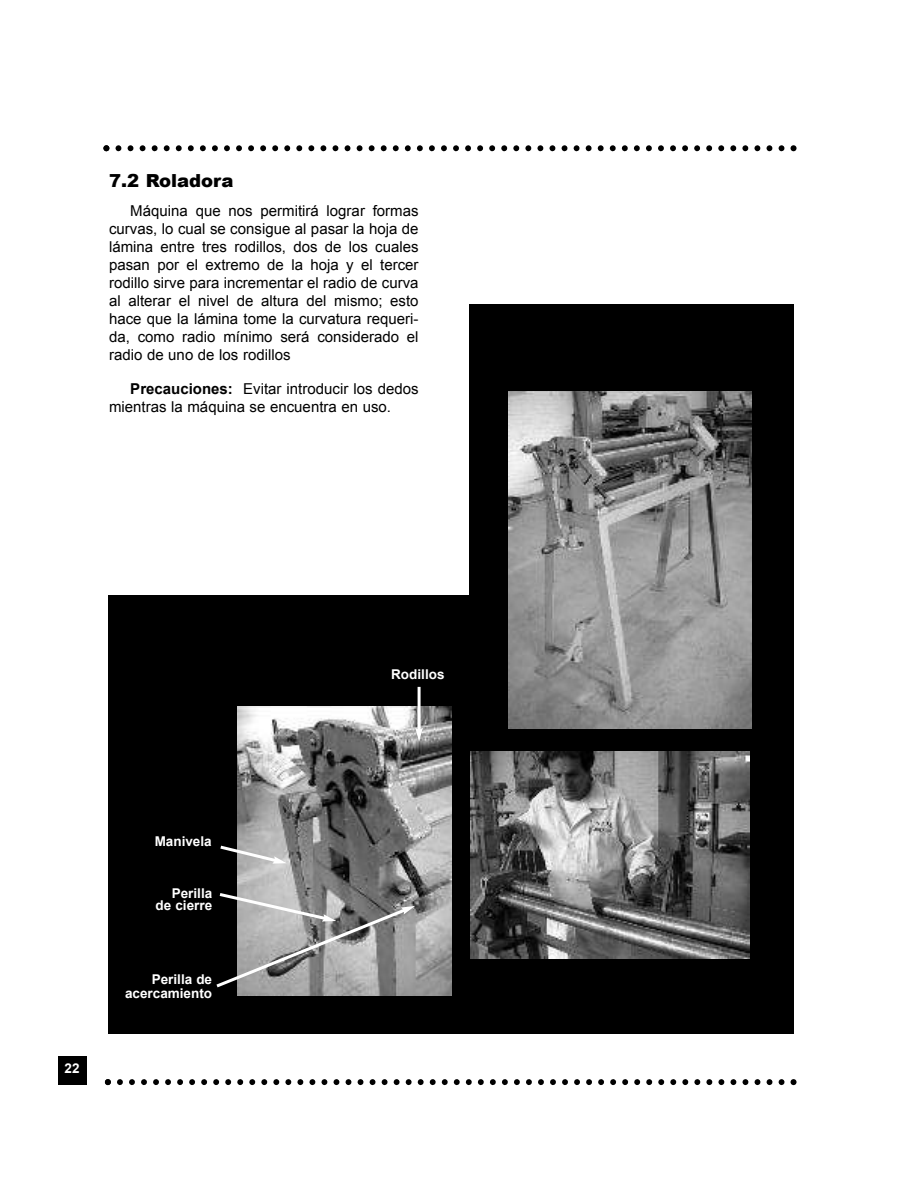
<style>
.page{position:relative;width:915px;height:1191px;background:#fff}
.page>*{position:absolute;margin:0;border:0;box-sizing:border-box;transform-origin:0 0}
.t1{font:900 18px "Arial";color:#000}
.t2{font:15px/18px "Arial";color:#000;text-align:justify}
.t3{font:700 13.5px/12px "Arial";color:#fff;text-align:right}
.s1{font-weight:700}
</style>
<div class="page">
<div style="left:58px;top:1056px;width:29px;height:28px;background:#000"></div>
<svg style="left:103px;top:145px;width:693px;height:6px"></svg>
<svg style="left:105px;top:1079px;width:691px;height:6px"></svg>
<div style="left:469px;top:305px;width:324px;height:728px;background:#000"></div>
<div style="left:108px;top:595px;width:379px;height:438px;background:#000"></div>
<img style="left:508px;top:391px;width:243px;height:338px">
<img style="left:237px;top:706px;width:214px;height:289px">
<img style="left:470px;top:752px;width:279px;height:206px">
<svg style="left:220px;top:843px;width:67px;height:21px"></svg>
<svg style="left:216px;top:891px;width:199px;height:99px"></svg>
<hr style="left:417px;top:687px;width:3px;height:43px;background:#fff">
<svg style="left:415px;top:728px;width:7px;height:13px"></svg>
<p class="t1" style="left:109px;top:168px;width:126px">7.2 roladora</p>
<p class="t2" style="left:109px;top:201px;width:311px;text-indent:21px">Máquina que nos permitirá lograr formas curvas, lo cual se consigue al pasar la hoja de lámina entre tres rodillos, dos de los cuales pasan por el extremo de la hoja y el tercer rodillo sirve para incrementar el radio de curva al alterar el nivel de altura del mismo; esto hace que la lámina tome la curvatura requeri&shy;da, como radio mínimo será considerado el radio de uno de los rodillos</p>
<p class="t2" style="left:109px;top:380px;width:311px;text-indent:21px"><span class="s1">Precauciones:</span> Evitar introducir los dedos mientras la máquina se encuentra en uso.</p>
<p class="t3" style="left:65px;top:1062px;width:17px">22</p>
<p class="t3" style="left:155px;top:835px;width:59px">Manivela</p>
<p class="t3" style="left:155px;top:887px;width:58px">Perilla de cierre</p>
<p class="t3" style="left:125px;top:973px;width:89px;line-height:13.5px">Perilla de acercamiento</p>
<p class="t3" style="left:391px;top:668px;width:55px">Rodillos</p>
</div>
